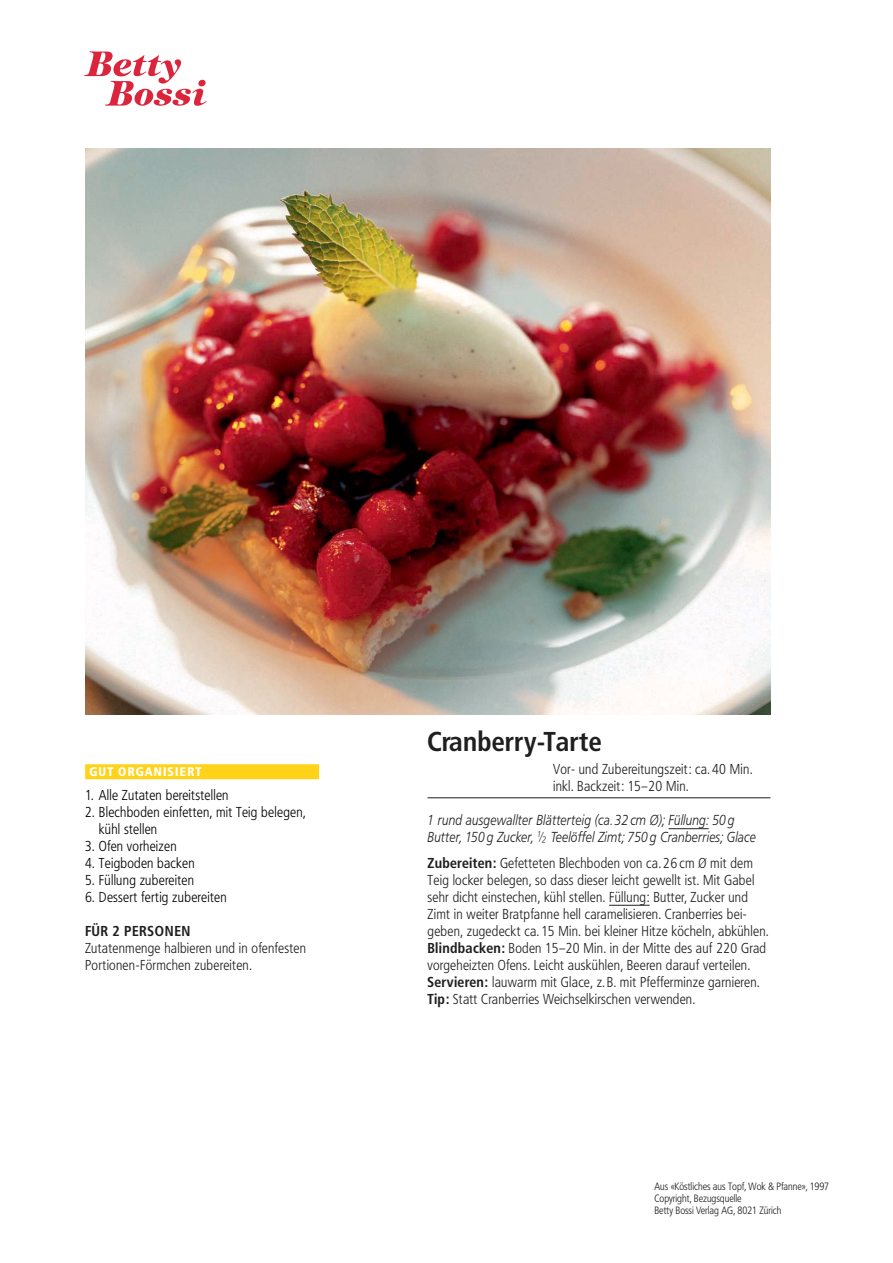
<style>
.page{position:relative;width:893px;height:1263px;background:#fff}
.page>*{position:absolute;margin:0;border:0;box-sizing:border-box;transform-origin:0 0}
.t1{font:27px "Frutiger BB Con Bold";letter-spacing:.01em;color:#201f20}
.t2{font:14.25px/17px "Frutiger BB Con Light";letter-spacing:.02em;color:#201f20}
.t3{font:14.25px/17px "Frutiger BB Con Light";letter-spacing:.02em;color:#000}
.t4{font:italic 14.25px/17px "Frutiger BB Light";letter-spacing:.02em;color:#201f20;scale:.85 1}
.t5{font:14.25px "Frutiger BB Con Bold";letter-spacing:.04em;color:#201f20}
.t6{font:700 12.3px "Frutiger BB Con Extra";letter-spacing:.095em;color:#fff}
.t7{font:10.5px/12px "Frutiger BB Con Light";color:#201f20}
.s1{font-family:"Frutiger BB Con Bold"}
</style>
<div class="page">
<svg style="left:84px;top:51px;width:123px;height:55px"></svg>
<img style="left:85px;top:149px;width:685px;height:565px">
<div style="left:85px;top:764px;width:234px;height:15px;background:#ffd319"></div>
<hr style="left:427px;top:797px;width:343px;height:1px;background:#201f20">
<hr style="left:668px;top:828px;width:40px;height:1px;background:#201f20">
<hr style="left:609px;top:905px;width:37px;height:1px;background:#201f20">
<p class="t6" style="left:89px;top:767px;width:113px">GUT ORGANISIERT</p>
<p class="t3" style="left:85px;top:788px;width:145px">1. Alle Zutaten bereitstellen</p>
<p class="t3" style="left:99px;top:805px;width:208px;text-indent:-14px">2. Blechboden einfetten, mit Teig belegen, kühl stellen</p>
<p class="t3" style="left:85px;top:839px;width:93px">3. Ofen vorheizen</p>
<p class="t3" style="left:85px;top:856px;width:111px">4. Teigboden backen</p>
<p class="t3" style="left:85px;top:873px;width:110px">5. Füllung zubereiten</p>
<p class="t3" style="left:85px;top:890px;width:143px">6. Dessert fertig zubereiten</p>
<p class="t5" style="left:85px;top:926px;width:107px">FÜR 2 PERSONEN</p>
<p class="t2" style="left:85px;top:941px;width:222px">Zutatenmenge halbieren und in ofenfesten<br>Portionen-Förmchen zubereiten.</p>
<h1 class="t1" style="left:427px;top:731px;width:176px">Cranberry-Tarte</h1>
<p class="t2" style="left:553px;top:762px;width:201px">Vor- und Zubereitungszeit: ca. 40 Min. inkl. Backzeit: 15–20 Min.</p>
<p class="t4" style="left:427px;top:813px;width:387px">1 rund ausgewallter Blätterteig (ca. 32 cm Ø); Füllung: 50 g<br>Butter, 150 g Zucker, ∫ Teelöffel Zimt; 750 g Cranberries; Glace</p>
<p class="t2" style="left:427px;top:856px;width:342px"><span class="s1">Zubereiten:</span> Gefetteten Blechboden von ca. 26 cm Ø mit dem Teig locker belegen, so dass dieser leicht gewellt ist. Mit Gabel sehr dicht einstechen, kühl stellen. Füllung: Butter, Zucker und Zimt in weiter Bratpfanne hell caramelisieren. Cranberries bei&shy;geben, zugedeckt ca. 15 Min. bei kleiner Hitze köcheln, abkühlen.<br><span class="s1">Blindbacken:</span> Boden 15–20 Min. in der Mitte des auf 220 Grad vorgeheizten Ofens. Leicht auskühlen, Beeren darauf verteilen.<br><span class="s1">Servieren:</span> lauwarm mit Glace, z. B. mit Pfefferminze garnieren.<br><span class="s1">Tip:</span> Statt Cranberries Weichselkirschen verwenden.</p>
<p class="t7" style="left:654px;top:1181px;width:176px">Aus «Köstliches aus Topf, Wok &amp; Pfanne», 1997<br>Copyright, Bezugsquelle<br>Betty Bossi Verlag AG, 8021 Zürich</p>
</div>
